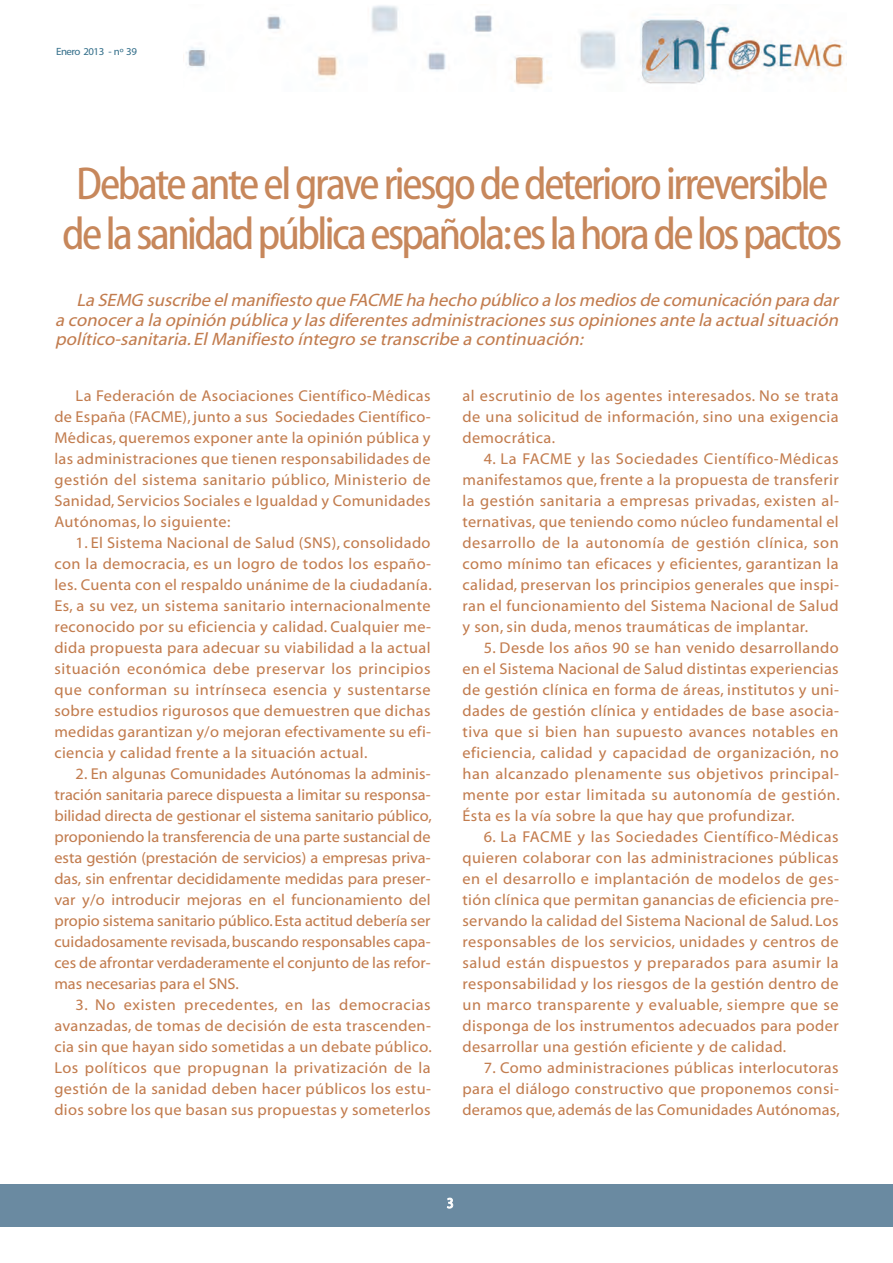
<style>
.page{position:relative;width:893px;height:1263px;background:#fff}
.page>*{position:absolute;margin:0;border:0;box-sizing:border-box;transform-origin:0 0}
.t1{font:46.5px/49.5px "Myriad Cn Web";letter-spacing:-.055em;color:#c7875b}
.t2{font:italic 18px/19.5px "Myriad Web";color:#c27c4e;text-align:justify}
.t3{font:15.75px/21px "Myriad Web";letter-spacing:.025em;color:#c27c4e;text-align:justify}
.t4{font:15px "Myriad Cn Web";color:#fff}
.t5{font:10.5px "Myriad Web";letter-spacing:-.05em;color:#37718c}
</style>
<div class="page">
<div style="left:0;top:1184px;width:893px;height:43px;background:#6a8aa1"></div>
<img style="left:186px;top:5px;width:659px;height:83px">
<p class="t5" style="left:56px;top:45px;width:82px">Enero 2013 - nº 39</p>
<h1 class="t1" style="left:62px;top:158px;width:781px">Debateanteelgraveriesgodedeterioroirreversible delasanidadpúblicaespañola:eslahoradelospactos</h1>
<p class="t2" style="left:55px;top:290px;width:789px;text-indent:21px">La SEMG suscribe el manifiesto que FACME ha hecho público a los medios de comunicación para dar a conocer a la opinión pública y las diferentes administraciones sus opiniones ante la actual situación político-sanitaria. El Manifiesto íntegro se transcribe a continuación:</p>
<p class="t3" style="left:54px;top:385px;width:378px;text-indent:21px">La Federación de Asociaciones Científico-Médicas de España (FACME), junto a sus Sociedades Científico-Médicas, queremos exponer ante la opinión pública y las administraciones que tienen responsabilidades de gestión del sistema sanitario público, Ministerio de Sanidad, Servicios Sociales e Igualdad y Comunidades Autónomas, lo siguiente:</p>
<p class="t3" style="left:54px;top:532px;width:379px;text-indent:21px">1. El Sistema Nacional de Salud (SNS), consolidado con la democracia, es un logro de todos los españo&shy;les. Cuenta con el respaldo unánime de la ciudadanía.<br>Es, a su vez, un sistema sanitario internacionalmente reconocido por su eficiencia y calidad. Cualquier me&shy;dida propuesta para adecuar su viabilidad a la actual situación económica debe preservar los principios que conforman su intrínseca esencia y sustentarse sobre estudios rigurosos que demuestren que dichas medidas garantizan y/o mejoran efectivamente su efi&shy;ciencia y calidad frente a la situación actual.</p>
<p class="t3" style="left:54px;top:763px;width:379px;text-indent:21px">2. En algunas Comunidades Autónomas la adminis&shy;tración sanitaria parece dispuesta a limitar su responsa&shy;bilidad directa de gestionar el sistema sanitario público, proponiendo la transferencia de una parte sustancial de esta gestión (prestación de servicios) a empresas priva&shy;das, sin enfrentar decididamente medidas para preser&shy;var y/o introducir mejoras en el funcionamiento del propio sistema sanitario público.Esta actitud debería ser cuidadosamente revisada,buscando responsables capa&shy;ces de afrontar verdaderamente el conjunto de las refor&shy;mas necesarias para el SNS.</p>
<p class="t3" style="left:54px;top:994px;width:379px;text-indent:21px">3. No existen precedentes, en las democracias avanzadas, de tomas de decisión de esta trascenden&shy;cia sin que hayan sido sometidas a un debate público.<br>Los políticos que propugnan la privatización de la gestión de la sanidad deben hacer públicos los estu&shy;dios sobre los que basan sus propuestas y someterlos</p>
<p class="t3" style="left:462px;top:385px;width:378px">al escrutinio de los agentes interesados. No se trata de una solicitud de información, sino una exigencia democrática.</p>
<p class="t3" style="left:462px;top:448px;width:378px;text-indent:21px">4. La FACME y las Sociedades Científico-Médicas manifestamos que, frente a la propuesta de transferir la gestión sanitaria a empresas privadas, existen al&shy;ternativas, que teniendo como núcleo fundamental el desarrollo de la autonomía de gestión clínica, son como mínimo tan eficaces y eficientes, garantizan la calidad, preservan los principios generales que inspi&shy;ran el funcionamiento del Sistema Nacional de Salud y son, sin duda, menos traumáticas de implantar.</p>
<p class="t3" style="left:462px;top:637px;width:379px;text-indent:21px">5. Desde los años 90 se han venido desarrollando en el Sistema Nacional de Salud distintas experiencias de gestión clínica en forma de áreas, institutos y uni&shy;dades de gestión clínica y entidades de base asocia&shy;tiva que si bien han supuesto avances notables en eficiencia, calidad y capacidad de organización, no han alcanzado plenamente sus objetivos principal&shy;mente por estar limitada su autonomía de gestión.<br>Ésta es la vía sobre la que hay que profundizar.</p>
<p class="t3" style="left:462px;top:826px;width:378px;text-indent:21px">6. La FACME y las Sociedades Científico-Médicas quieren colaborar con las administraciones públicas en el desarrollo e implantación de modelos de ges&shy;tión clínica que permitan ganancias de eficiencia pre&shy;servando la calidad del Sistema Nacional de Salud. Los responsables de los servicios, unidades y centros de salud están dispuestos y preparados para asumir la responsabilidad y los riesgos de la gestión dentro de un marco transparente y evaluable, siempre que se disponga de los instrumentos adecuados para poder desarrollar una gestión eficiente y de calidad.</p>
<p class="t3" style="left:462px;top:1057px;width:379px;text-indent:21px">7. Como administraciones públicas interlocutoras para el diálogo constructivo que proponemos consi&shy;deramos que, además de las Comunidades Autónomas,</p>
<p class="t4" style="left:447px;top:1194px;width:8px">3</p>
</div>
